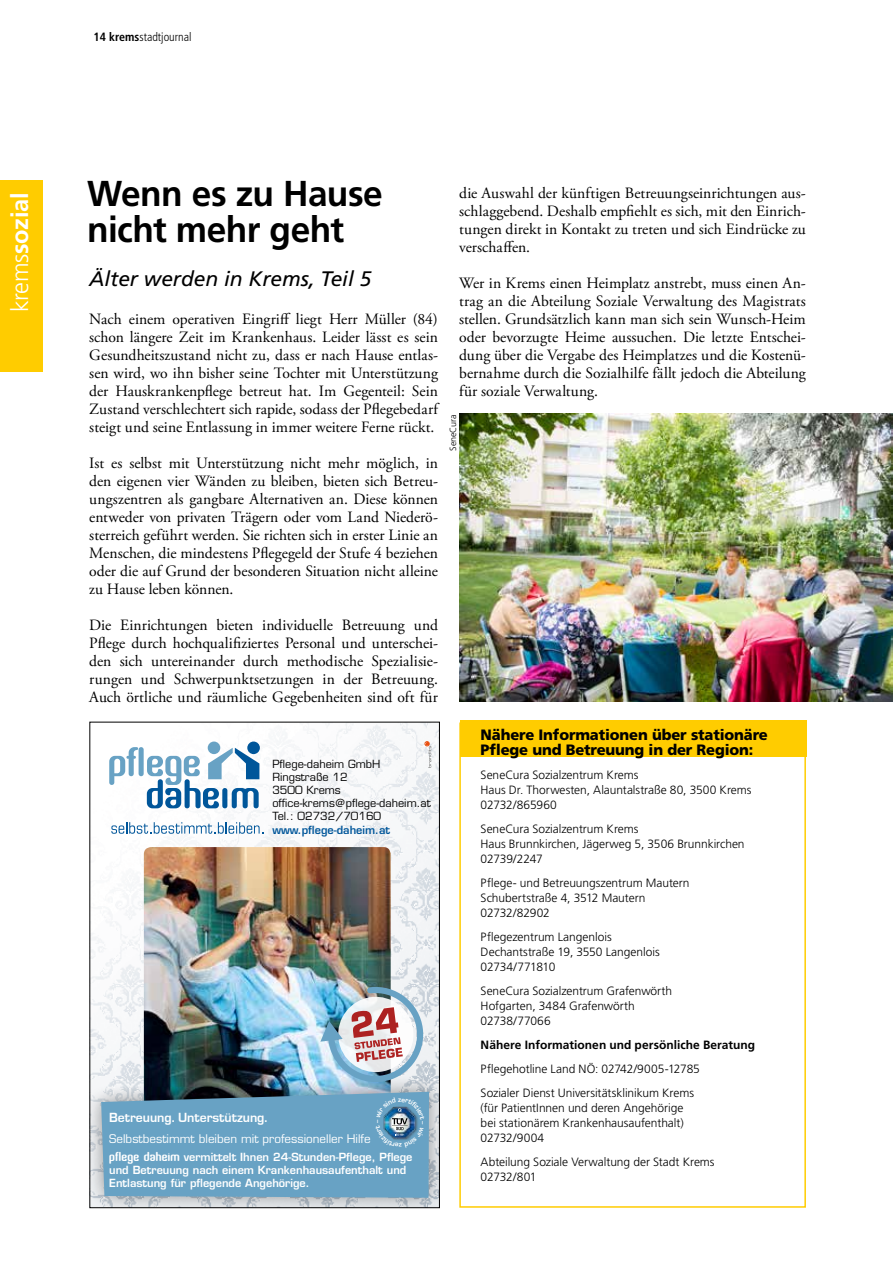
<style>
.page{position:relative;width:893px;height:1263px;background:#fff}
.page>*{position:absolute;margin:0;border:0;box-sizing:border-box;transform-origin:0 0}
.t1{font:700 36px/36px "Frutiger CE";letter-spacing:-.015em;color:#000}
.t2{font:700 24px "Frutiger";letter-spacing:-.01em;color:#fff}
.t3{font:italic 21px "Frutiger CE";color:#000}
.t4{font:15.75px/18px "Adobe Garamond Pro";color:#000;text-align:justify}
.t5{font:900 15px/15px "Frutiger CE";letter-spacing:-.01em;color:#000}
.t6{font:700 13.65px "Eurostile";color:#fff}
.t7{font:300 12px/15px "Frutiger";letter-spacing:-.005em;color:#000}
.t8{font:700 12px "Frutiger CE";letter-spacing:.005em;color:#000}
.t9{font:300 condensed 12px "Frutiger";color:#000}
.t10{font:11.7px "Eurostile";color:#fff}
.t11{font:600 10.95px/13.2px "Eurostile";color:#fff}
.t12{font:10.95px/13.2px "Eurostile";color:#000}
.t13{font:600 10.95px "Eurostile";color:#00569a}
.t14{font:300 9px "Frutiger";letter-spacing:-.01em;color:#000}
.s1{font-weight:300}
.s2{font-weight:700}
.s3{font-family:"Gather BRK";font-weight:400;font-size:15px}
</style>
<div class="page">
<div style="left:0;top:181px;width:43px;height:191px;background:#fc0"></div>
<svg style="left:91px;top:724px;width:347px;height:348px"></svg>
<img style="left:144px;top:847px;width:247px;height:225px">
<img style="left:91px;top:1072px;width:347px;height:134px">
<img style="left:320px;top:985px;width:103px;height:97px">
<div style="left:208px;top:741px;width:12px;height:13px;background:#68a2c4;border-radius:50%"></div>
<svg style="left:111px;top:822px;width:152px;height:12px"></svg>
<svg style="left:247px;top:741px;width:13px;height:13px"></svg>
<svg style="left:109px;top:747px;width:150px;height:61px"></svg>
<svg style="left:425px;top:741px;width:6px;height:27px"></svg>
<img style="left:459px;top:414px;width:434px;height:288px">
<div style="left:459px;top:722px;width:347px;height:486px;border:2px solid #fc0"></div>
<div style="left:460px;top:720px;width:347px;height:37px;background:#fc0"></div>
<svg style="left:101px;top:1092px;width:328px;height:106px;background:#699ebe"></svg>
<h2 class="t2" style="left:6px;top:312px;width:122px;rotate:-90deg"><span class="s1">krems</span>sozial</h2>
<p class="t9" style="left:94px;top:30px;width:99px"><span class="s2">14 krems</span>stadtjournal</p>
<h1 class="t1" style="left:87px;top:175px;width:297px">Wenn es zu Hause nicht mehr geht</h1>
<h3 class="t3" style="left:89px;top:267px;width:284px">Älter werden in Krems, Teil 5</h3>
<p class="t4" style="left:89px;top:310px;width:350px">Nach einem operativen Eingriff liegt Herr Müller (84) schon längere Zeit im Krankenhaus. Leider lässt es sein Gesundheitszustand nicht zu, dass er nach Hause entlas&shy;sen wird, wo ihn bisher seine Tochter mit Unterstützung der Hauskrankenpflege betreut hat. Im Gegenteil: Sein Zustand verschlechtert sich rapide, sodass der Pflegebedarf steigt und seine Entlassung in immer weitere Ferne rückt.</p>
<p class="t4" style="left:89px;top:454px;width:350px">Ist es selbst mit Unterstützung nicht mehr möglich, in den eigenen vier Wänden zu bleiben, bieten sich Betreu&shy;ungszentren als gangbare Alternativen an. Diese können entweder von privaten Trägern oder vom Land Niederö&shy;sterreich geführt werden. Sie richten sich in erster Linie an Menschen, die mindestens Pflegegeld der Stufe 4 beziehen oder die auf Grund der besonderen Situation nicht alleine zu Hause leben können.</p>
<p class="t4" style="left:89px;top:616px;width:350px">Die Einrichtungen bieten individuelle Betreuung und Pflege durch hochqualifiziertes Personal und unterschei&shy;den sich untereinander durch methodische Spezialisie&shy;rungen und Schwerpunktsetzungen in der Betreuung.<br>Auch örtliche und räumliche Gegebenheiten sind oft für</p>
<p class="t12" style="left:272px;top:757px;width:160px">Pflege-daheim GmbH<br>Ringstraße 12<br>3500 Krems office-krems@pflege-daheim.at<br>Tel.: 02732/70160</p>
<p class="t13" style="left:272px;top:823px;width:119px">www.pflege-daheim.at</p>
<p class="t6" style="left:109px;top:1110px;width:160px">Betreuung. Unterstützung.</p>
<p class="t10" style="left:109px;top:1131px;width:263px">Selbstbestimmt bleiben mit professioneller Hilfe</p>
<p class="t11" style="left:109px;top:1150px;width:305px"><span class="s3">pflege daheim</span> vermittelt Ihnen 24-Stunden-Pflege, Pflege und Betreuung nach einem Krankenhausaufenthalt und<br>Entlastung für pflegende Angehörige.</p>
<p class="t4" style="left:459px;top:184px;width:348px">die Auswahl der künftigen Betreuungseinrichtungen aus&shy;schlaggebend. Deshalb empfiehlt es sich, mit den Einrich&shy;tungen direkt in Kontakt zu treten und sich Eindrücke zu verschaffen.</p>
<p class="t4" style="left:459px;top:274px;width:348px">Wer in Krems einen Heimplatz anstrebt, muss einen An&shy;trag an die Abteilung Soziale Verwaltung des Magistrats stellen. Grundsätzlich kann man sich sein Wunsch-Heim oder bevorzugte Heime aussuchen. Die letzte Entschei&shy;dung über die Vergabe des Heimplatzes und die Kostenü&shy;bernahme durch die Sozialhilfe fällt jedoch die Abteilung für soziale Verwaltung.</p>
<p class="t14" style="left:448px;top:451px;width:38px;rotate:-90deg">SeneCura</p>
<p class="t5" style="left:481px;top:727px;width:289px">Nähere Informationen über stationäre<br>Pflege und Betreuung in der Region:</p>
<p class="t7" style="left:481px;top:767px;width:272px">SeneCura Sozialzentrum Krems<br>Haus Dr. Thorwesten, Alauntalstraße 80, 3500 Krems<br>02732/865960</p>
<p class="t7" style="left:481px;top:821px;width:265px">SeneCura Sozialzentrum Krems<br>Haus Brunnkirchen, Jägerweg 5, 3506 Brunnkirchen<br>02739/2247</p>
<p class="t7" style="left:481px;top:875px;width:210px">Pflege- und Betreuungszentrum Mautern<br>Schubertstraße 4, 3512 Mautern<br>02732/82902</p>
<p class="t7" style="left:481px;top:929px;width:181px">Pflegezentrum Langenlois<br>Dechantstraße 19, 3550 Langenlois<br>02734/771810</p>
<p class="t7" style="left:481px;top:983px;width:193px">SeneCura Sozialzentrum Grafenwörth<br>Hofgarten, 3484 Grafenwörth<br>02738/77066</p>
<p class="t8" style="left:481px;top:1037px;width:276px">Nähere Informationen und persönliche Beratung</p>
<p class="t7" style="left:481px;top:1057px;width:221px;line-height:24px">Pflegehotline Land NÖ: 02742/9005-12785<br>Sozialer Dienst Universitätsklinikum Krems</p>
<p class="t7" style="left:481px;top:1100px;width:205px;text-align:justify">(für PatientInnen und deren Angehörige bei stationärem Krankenhausaufenthalt)<br>02732/9004</p>
<p class="t7" style="left:481px;top:1154px;width:235px">Abteilung Soziale Verwaltung der Stadt Krems<br>02732/801</p>
</div>
